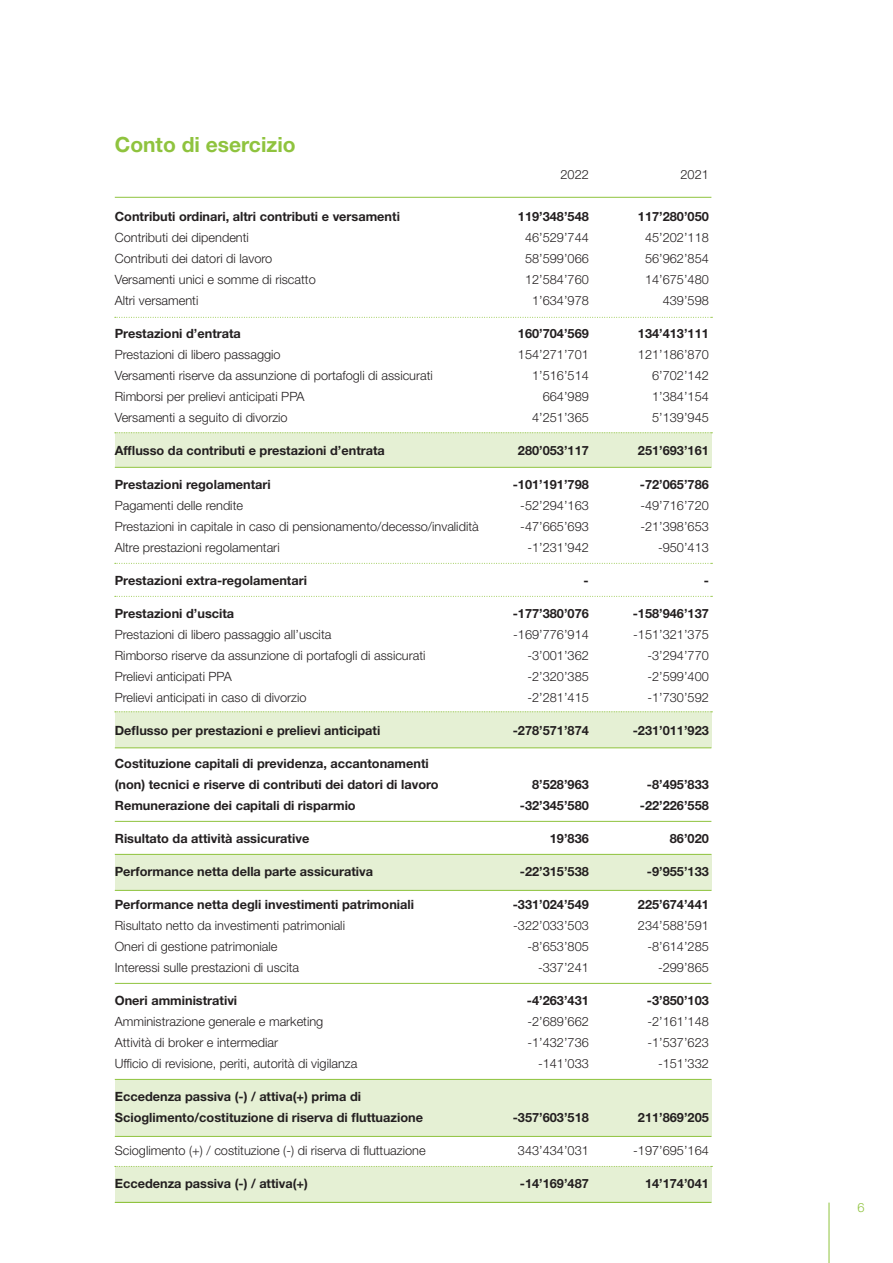
<style>
.page{position:relative;width:893px;height:1263px;background:#fff}
.page>*{position:absolute;margin:0;border:0;box-sizing:border-box;transform-origin:0 0}
.t1{font:700 21px "Helvetica Neue LT Std";color:#8fc33e}
.t2{font:300 12.75px "Helvetica Neue LT Std";color:#231f20}
.t3{font:700 12.75px "Helvetica Neue LT Std";color:#231f20}
.t4{font:300 12.75px "Helvetica Neue LT Std";color:#8fc33e}
</style>
<div class="page">
<div style="left:115px;top:432px;width:596px;height:35px;background:#e5f0d4"></div>
<div style="left:115px;top:712px;width:596px;height:36px;background:#e5f0d4"></div>
<div style="left:115px;top:854px;width:596px;height:36px;background:#e5f0d4"></div>
<div style="left:115px;top:1079px;width:596px;height:57px;background:#e5f0d4"></div>
<div style="left:115px;top:1166px;width:596px;height:37px;background:#e5f0d4"></div>
<svg style="left:115px;top:563px;width:597px;height:1px"></svg>
<svg style="left:115px;top:596px;width:597px;height:1px"></svg>
<svg style="left:115px;top:317px;width:597px;height:1px"></svg>
<svg style="left:115px;top:432px;width:597px;height:1px"></svg>
<hr style="left:115px;top:467px;width:596px;height:1px;background:#8fc33e">
<svg style="left:115px;top:711px;width:597px;height:1px"></svg>
<hr style="left:115px;top:748px;width:596px;height:1px;background:#8fc33e">
<hr style="left:115px;top:821px;width:596px;height:1px;background:#8fc33e">
<hr style="left:115px;top:854px;width:596px;height:1px;background:#8fc33e">
<hr style="left:115px;top:890px;width:596px;height:1px;background:#8fc33e">
<hr style="left:115px;top:983px;width:596px;height:1px;background:#8fc33e">
<hr style="left:115px;top:1079px;width:596px;height:1px;background:#8fc33e">
<svg style="left:115px;top:1166px;width:597px;height:1px"></svg>
<hr style="left:115px;top:1202px;width:596px;height:1px;background:#8fc33e">
<hr style="left:115px;top:1136px;width:596px;height:1px;background:#8fc33e">
<hr style="left:115px;top:197px;width:596px;height:1px;background:#8fc33e">
<hr style="left:829px;top:1202px;width:1px;height:61px;background:#8fc33e">
<p class="t1" style="left:115px;top:132px;width:182px">Conto di esercizio</p>
<p class="t2" style="left:560px;top:167px;width:30px">2022</p>
<p class="t2" style="left:680px;top:167px;width:30px">2021</p>
<p class="t3" style="left:115px;top:209px;width:287px">Contributi ordinari, altri contributi e versamenti</p>
<p class="t3" style="left:518px;top:209px;width:72px">119’348’548</p>
<p class="t3" style="left:638px;top:209px;width:72px">117’280’050</p>
<p class="t2" style="left:115px;top:230px;width:136px">Contributi dei dipendenti</p>
<p class="t2" style="left:525px;top:230px;width:65px">46’529’744</p>
<p class="t2" style="left:645px;top:230px;width:65px">45’202’118</p>
<p class="t2" style="left:115px;top:251px;width:159px">Contributi dei datori di lavoro</p>
<p class="t2" style="left:525px;top:251px;width:65px">58’599’066</p>
<p class="t2" style="left:645px;top:251px;width:65px">56’962’854</p>
<p class="t2" style="left:115px;top:272px;width:202px">Versamenti unici e somme di riscatto</p>
<p class="t2" style="left:525px;top:272px;width:65px">12’584’760</p>
<p class="t2" style="left:645px;top:272px;width:65px">14’675’480</p>
<p class="t2" style="left:115px;top:293px;width:85px">Altri versamenti</p>
<p class="t2" style="left:532px;top:293px;width:58px">1’634’978</p>
<p class="t2" style="left:663px;top:293px;width:48px">439’598</p>
<p class="t3" style="left:115px;top:326px;width:128px">Prestazioni d’entrata</p>
<p class="t3" style="left:518px;top:326px;width:72px">160’704’569</p>
<p class="t3" style="left:638px;top:326px;width:72px">134’413’111</p>
<p class="t2" style="left:115px;top:347px;width:167px">Prestazioni di libero passaggio</p>
<p class="t2" style="left:518px;top:347px;width:72px">154’271’701</p>
<p class="t2" style="left:638px;top:347px;width:72px">121’186’870</p>
<p class="t2" style="left:115px;top:368px;width:320px">Versamenti riserve da assunzione di portafogli di assicurati</p>
<p class="t2" style="left:532px;top:368px;width:58px">1’516’514</p>
<p class="t2" style="left:652px;top:368px;width:58px">6’702’142</p>
<p class="t2" style="left:115px;top:389px;width:191px">Rimborsi per prelievi anticipati PPA</p>
<p class="t2" style="left:543px;top:389px;width:48px">664’989</p>
<p class="t2" style="left:652px;top:389px;width:58px">1’384’154</p>
<p class="t2" style="left:115px;top:410px;width:174px">Versamenti a seguito di divorzio</p>
<p class="t2" style="left:532px;top:410px;width:58px">4’251’365</p>
<p class="t2" style="left:652px;top:410px;width:58px">5’139’945</p>
<p class="t3" style="left:115px;top:443px;width:272px">Afflusso da contributi e prestazioni d’entrata</p>
<p class="t3" style="left:518px;top:443px;width:72px">280’053’117</p>
<p class="t3" style="left:638px;top:443px;width:72px">251’693’161</p>
<p class="t3" style="left:115px;top:476px;width:158px">Prestazioni regolamentari</p>
<p class="t3" style="left:513px;top:476px;width:78px">-101’191’798</p>
<p class="t3" style="left:640px;top:476px;width:70px">-72’065’786</p>
<p class="t2" style="left:115px;top:497px;width:130px">Pagamenti delle rendite</p>
<p class="t2" style="left:520px;top:497px;width:70px">-52’294’163</p>
<p class="t2" style="left:640px;top:497px;width:70px">-49’716’720</p>
<p class="t2" style="left:115px;top:518px;width:365px">Prestazioni in capitale in caso di pensionamento/decesso/invalidità</p>
<p class="t2" style="left:520px;top:518px;width:70px">-47’665’693</p>
<p class="t2" style="left:640px;top:518px;width:70px">-21’398’653</p>
<p class="t2" style="left:115px;top:539px;width:166px">Altre prestazioni regolamentari</p>
<p class="t2" style="left:527px;top:539px;width:63px">-1’231’942</p>
<p class="t2" style="left:658px;top:539px;width:52px">-950’413</p>
<p class="t3" style="left:115px;top:572px;width:194px">Prestazioni extra-regolamentari</p>
<p class="t3" style="left:584px;top:572px;width:7px">-</p>
<p class="t3" style="left:704px;top:572px;width:7px">-</p>
<p class="t3" style="left:115px;top:605px;width:121px">Prestazioni d’uscita</p>
<p class="t3" style="left:513px;top:605px;width:78px">-177’380’076</p>
<p class="t3" style="left:633px;top:605px;width:78px">-158’946’137</p>
<p class="t2" style="left:115px;top:626px;width:218px">Prestazioni di libero passaggio all’uscita</p>
<p class="t2" style="left:513px;top:626px;width:77px">-169’776’914</p>
<p class="t2" style="left:633px;top:626px;width:77px">-151’321’375</p>
<p class="t2" style="left:115px;top:647px;width:312px">Rimborso riserve da assunzione di portafogli di assicurati</p>
<p class="t2" style="left:527px;top:647px;width:63px">-3’001’362</p>
<p class="t2" style="left:647px;top:647px;width:63px">-3’294’770</p>
<p class="t2" style="left:115px;top:668px;width:118px">Prelievi anticipati PPA</p>
<p class="t2" style="left:527px;top:668px;width:63px">-2’320’385</p>
<p class="t2" style="left:647px;top:668px;width:63px">-2’599’400</p>
<p class="t2" style="left:115px;top:689px;width:193px">Prelievi anticipati in caso di divorzio</p>
<p class="t2" style="left:527px;top:689px;width:63px">-2’281’415</p>
<p class="t2" style="left:647px;top:689px;width:63px">-1’730’592</p>
<p class="t3" style="left:115px;top:722px;width:267px">Deflusso per prestazioni e prelievi anticipati</p>
<p class="t3" style="left:513px;top:722px;width:78px">-278’571’874</p>
<p class="t3" style="left:633px;top:722px;width:78px">-231’011’923</p>
<p class="t3" style="left:115px;top:755px;width:315px">Costituzione capitali di previdenza, accantonamenti</p>
<p class="t3" style="left:115px;top:776px;width:325px">(non) tecnici e riserve di contributi dei datori di lavoro</p>
<p class="t3" style="left:532px;top:776px;width:58px">8’528’963</p>
<p class="t3" style="left:647px;top:776px;width:63px">-8’495’833</p>
<p class="t3" style="left:115px;top:797px;width:242px">Remunerazione dei capitali di risparmio</p>
<p class="t3" style="left:520px;top:797px;width:70px">-32’345’580</p>
<p class="t3" style="left:640px;top:797px;width:70px">-22’226’558</p>
<p class="t3" style="left:115px;top:830px;width:196px">Risultato da attività assicurative</p>
<p class="t3" style="left:550px;top:830px;width:40px">19’836</p>
<p class="t3" style="left:670px;top:830px;width:40px">86’020</p>
<p class="t3" style="left:115px;top:863px;width:260px">Performance netta della parte assicurativa</p>
<p class="t3" style="left:520px;top:863px;width:70px">-22’315’538</p>
<p class="t3" style="left:647px;top:863px;width:63px">-9’955’133</p>
<p class="t3" style="left:115px;top:896px;width:301px">Performance netta degli investimenti patrimoniali</p>
<p class="t3" style="left:513px;top:896px;width:78px">-331’024’549</p>
<p class="t3" style="left:638px;top:896px;width:72px">225’674’441</p>
<p class="t2" style="left:115px;top:917px;width:232px">Risultato netto da investimenti patrimoniali</p>
<p class="t2" style="left:513px;top:917px;width:77px">-322’033’503</p>
<p class="t2" style="left:638px;top:917px;width:72px">234’588’591</p>
<p class="t2" style="left:115px;top:938px;width:164px">Oneri di gestione patrimoniale</p>
<p class="t2" style="left:527px;top:938px;width:63px">-8’653’805</p>
<p class="t2" style="left:647px;top:938px;width:63px">-8’614’285</p>
<p class="t2" style="left:115px;top:959px;width:186px">Interessi sulle prestazioni di uscita</p>
<p class="t2" style="left:538px;top:959px;width:52px">-337’241</p>
<p class="t2" style="left:658px;top:959px;width:52px">-299’865</p>
<p class="t3" style="left:115px;top:992px;width:124px">Oneri amministrativi</p>
<p class="t3" style="left:527px;top:992px;width:63px">-4’263’431</p>
<p class="t3" style="left:647px;top:992px;width:63px">-3’850’103</p>
<p class="t2" style="left:115px;top:1013px;width:210px">Amministrazione generale e marketing</p>
<p class="t2" style="left:527px;top:1013px;width:63px">-2’689’662</p>
<p class="t2" style="left:647px;top:1013px;width:63px">-2’161’148</p>
<p class="t2" style="left:115px;top:1034px;width:165px">Attività di broker e intermediar</p>
<p class="t2" style="left:527px;top:1034px;width:63px">-1’432’736</p>
<p class="t2" style="left:647px;top:1034px;width:63px">-1’537’623</p>
<p class="t2" style="left:115px;top:1055px;width:244px">Ufficio di revisione, periti, autorità di vigilanza</p>
<p class="t2" style="left:538px;top:1055px;width:52px">-141’033</p>
<p class="t2" style="left:658px;top:1055px;width:52px">-151’332</p>
<p class="t3" style="left:115px;top:1088px;width:248px">Eccedenza passiva (-) / attiva(+) prima di</p>
<p class="t3" style="left:115px;top:1109px;width:310px">Scioglimento/costituzione di riserva di fluttuazione</p>
<p class="t3" style="left:513px;top:1109px;width:78px">-357’603’518</p>
<p class="t3" style="left:638px;top:1109px;width:72px">211’869’205</p>
<p class="t2" style="left:115px;top:1142px;width:312px">Scioglimento (+) / costituzione (-) di riserva di fluttuazione</p>
<p class="t2" style="left:518px;top:1142px;width:72px">343’434’031</p>
<p class="t2" style="left:633px;top:1142px;width:77px">-197’695’164</p>
<p class="t3" style="left:115px;top:1175px;width:195px">Eccedenza passiva (-) / attiva(+)</p>
<p class="t3" style="left:520px;top:1175px;width:70px">-14’169’487</p>
<p class="t3" style="left:645px;top:1175px;width:65px">14’174’041</p>
<p class="t4" style="left:857px;top:1199px;width:9px">6</p>
</div>
